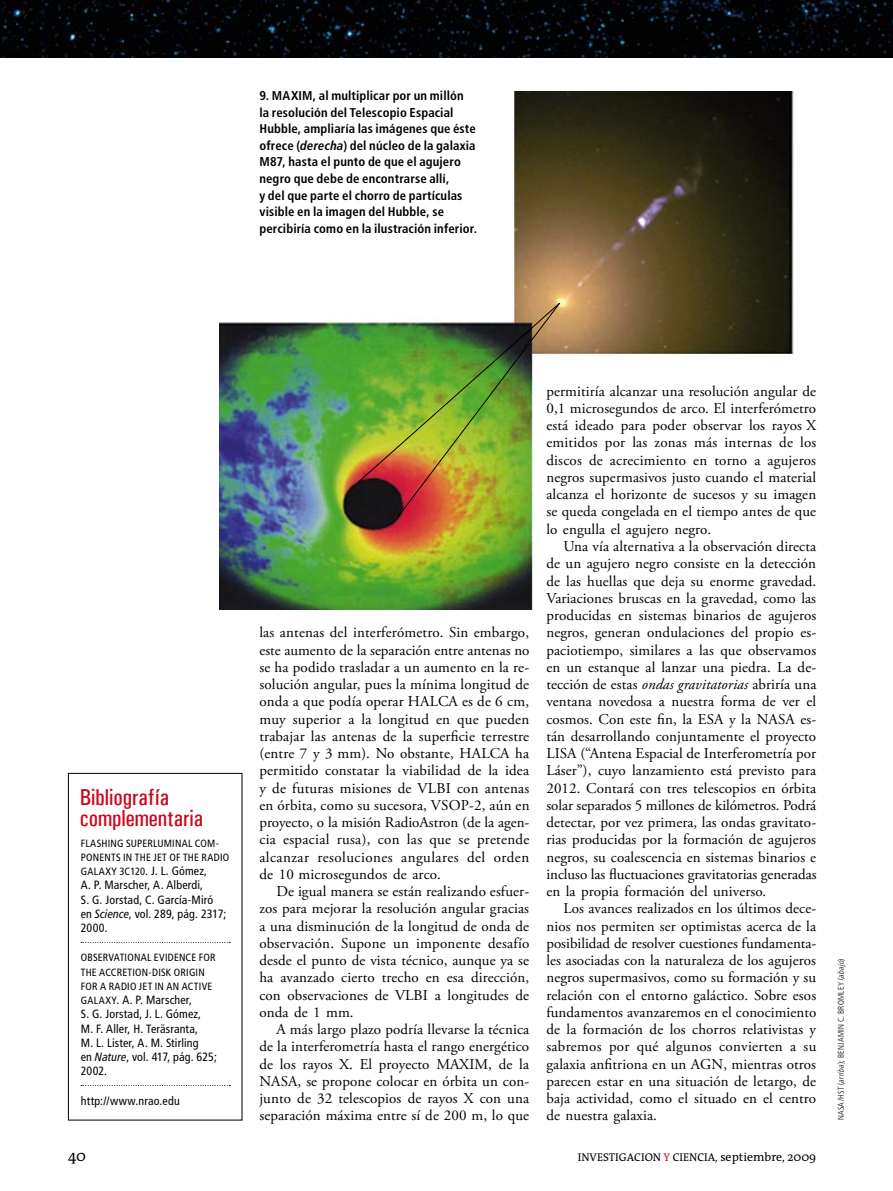
<style>
.page{position:relative;width:893px;height:1191px;background:#fff}
.page>*{position:absolute;margin:0;border:0;box-sizing:border-box;transform-origin:0 0}
.t1{font:500 condensed 23.1px/21px "Univers";color:#cd071e}
.t2{font:15px/17.2px "Adobe Garamond Pro";letter-spacing:.005em;color:#000;text-align:justify}
.t3{font:15px "The Antiqua B5";color:#000}
.t4{font:700 condensed 12.75px/16.5px "Frutiger LT Std";letter-spacing:.01em;color:#000}
.t5{font:condensed 12px/14.2px "Frutiger LT Std";letter-spacing:.015em;color:#000}
.t6{font:11.25px "The Antiqua B5";color:#000}
.t7{font:condensed 10.5px/14.2px "Frutiger LT Std";letter-spacing:.025em;color:#000}
.t8{font:300 condensed 8.25px "Frutiger LT Std";letter-spacing:.03em;color:#000}
.s1{font-family:"Frutiger LT Com";font-style:italic}
.s2{font-size:12px}
.s3{font-size:10.5px}
.s4{font-style:italic}
.s5{color:#e2001a}
</style>
<div class="page">
<svg style="left:81px;top:942px;width:149px;height:1px"></svg>
<svg style="left:81px;top:1085px;width:149px;height:1px"></svg>
<div style="left:68px;top:773px;width:174px;height:347px;border:1px solid #000"></div>
<img style="left:0;top:0;width:893px;height:57px">
<img style="left:220px;top:91px;width:574px;height:518px">
<img style="left:357px;top:297px;width:208px;height:221px">
<p class="t4" style="left:259px;top:88px;width:219px">9. MAXIM, al multiplicar por un millón<br>la resolución del Telescopio Espacial Hubble, ampliaría las imágenes que éste ofrece (<span class="s1">derecha</span>) del núcleo de la galaxia M87, hasta el punto de que el agujero negro que debe de encontrarse allí,<br>y del que parte el chorro de partículas visible en la imagen del Hubble, se percibiría como en la ilustración inferior.</p>
<h1 class="t1" style="left:80px;top:786px;width:125px">Bibliografía complementaria</h1>
<p class="t7" style="left:81px;top:836px;width:150px;text-indent:114px">COM-<br>PONENTS IN THE JET OF THE RADIO<br>GALAXY 3C120<span class="s2">. J. L. GÓMEZ,</span></p>
<p class="t5" style="left:81px;top:878px;width:147px">A. P. MARSCHER, A. ALBERDI,<br>S. G. JORSTAD, C. GARCÍA-MIRÓ<br>EN <span class="s1">Science</span>, VOL. 289, PÁG. 2317;<br>2000.</p>
<p class="t7" style="left:81px;top:950px;width:7px">OBSER</p>
<p class="t7" style="left:108px;top:950px;width:33px">VATIONAL</p>
<p class="t7" style="left:154px;top:950px;width:18px">EVIDENCE</p>
<p class="t7" style="left:199px;top:950px;width:16px">FOR</p>
<p class="t7" style="left:81px;top:965px;width:31px">THE ACCRE</p>
<p class="t7" style="left:128px;top:965px;width:53px">TION-DISK ORIGIN</p>
<p class="t7" style="left:81px;top:979px;width:34px">FOR ARADI</p>
<p class="t7" style="left:130px;top:979px;width:83px">O JET IN AN ACTIVE</p>
<p class="t5" style="left:81px;top:993px;width:138px"><span class="s3">GALAXY</span>. A. P. MARSCHER,<br>S. G. JORSTAD, J. L. GÓMEZ,<br>M. F. ALLER, H . TERÄSRANTA,<br>M. L. LISTER, A. M. STIRLING<br>EN <span class="s1">Nature</span>, VOL. 417, PÁG. 625;<br>2002.</p>
<p class="t5" style="left:81px;top:1093px;width:101px">HTTP://WWW.NRAO.EDU</p>
<p class="t7" style="left:81px;top:836px;width:33px">FLASHING</p>
<p class="t7" style="left:126px;top:836px;width:12px">SUPERLUMINAL</p>
<p class="t2" style="left:259px;top:624px;width:272px">las antenas del interferómetro. Sin embargo, este aumento de la separación entre antenas no se ha podido trasladar a un aumento en la re&shy;solución angular, pues la mínima longitud de onda a que podía operar HALCA es de 6 cm, muy superior a la longitud en que pueden trabajar las antenas de la superficie terrestre (entre 7 y 3 mm). No obstante, HALCA ha permitido constatar la viabilidad de la idea y de futuras misiones de VLBI con antenas en órbita, como su sucesora, VSOP-2, aún en proyecto, o la misión RadioAstron (de la agen&shy;cia espacial rusa), con las que se pretende alcanzar resoluciones angulares del orden de 10 microsegundos de arco.</p>
<p class="t2" style="left:259px;top:883px;width:272px;text-indent:17px">De igual manera se están realizando esfuer&shy;zos para mejorar la resolución angular gracias a una disminución de la longitud de onda de observación. Supone un imponente desafío desde el punto de vista técnico, aunque ya se ha avanzado cierto trecho en esa dirección, con observaciones de VLBI a longitudes de onda de 1 mm.</p>
<p class="t2" style="left:259px;top:1021px;width:272px;text-indent:17px">A más largo plazo podría llevarse la técnica de la interferometría hasta el rango energético de los rayos X. El proyecto MAXIM, de la NASA, se propone colocar en órbita un con&shy;junto de 32 telescopios de rayos X con una separación máxima entre sí de 200 m, lo que</p>
<p class="t2" style="left:546px;top:383px;width:271px">permitiría alcanzar una resolución angular de 0,1 microsegundos de arco. El interferómetro está ideado para poder observar los rayos X emitidos por las zonas más internas de los discos de acrecimiento en torno a agujeros negros supermasivos justo cuando el material alcanza el horizonte de sucesos y su imagen se queda congelada en el tiempo antes de que lo engulla el agujero negro.</p>
<p class="t2" style="left:546px;top:538px;width:272px;text-indent:17px">Una vía alternativa a la observación directa de un agujero negro consiste en la detección de las huellas que deja su enorme gravedad.<br>Variaciones bruscas en la gravedad, como las producidas en sistemas binarios de agujeros negros, generan ondulaciones del propio es&shy;paciotiempo, similares a las que observamos en un estanque al lanzar una piedra. La de&shy;tección de estas <span class="s4">ondas gravitatorias</span> abriría una ventana novedosa a nuestra forma de ver el cosmos. Con este fin, la ESA y la NASA es&shy;tán desarrollando conjuntamente el proyecto LISA (“Antena Espacial de Interferometría por Láser”), cuyo lanzamiento está previsto para 2012. Contará con tres telescopios en órbita solar separados 5 millones de kilómetros. Podrá detectar, por vez primera, las ondas gravitato&shy;rias producidas por la formación de agujeros negros, su coalescencia en sistemas binarios e incluso las fluctuaciones gravitatorias generadas en la propia formación del universo.</p>
<p class="t2" style="left:546px;top:900px;width:271px;text-indent:17px">Los avances realizados en los últimos dece&shy;nios nos permiten ser optimistas acerca de la posibilidad de resolver cuestiones fundamenta&shy;les asociadas con la naturaleza de los agujeros negros supermasivos, como su formación y su relación con el entorno galáctico. Sobre esos fundamentos avanzaremos en el conocimiento de la formación de los chorros relativistas y sabremos por qué algunos convierten a su galaxia anfitriona en un AGN, mientras otros parecen estar en una situación de letargo, de baja actividad, como el situado en el centro de nuestra galaxia.</p>
<p class="t3" style="left:68px;top:1148px;width:20px">40</p>
<p class="t6" style="left:578px;top:1151px;width:240px">INVESTIGACION <span class="s5">Y</span> CIENCIA, <span class="s2">septiembre, 2009</span></p>
<p class="t8" style="left:836px;top:1120px;width:164px;rotate:-90deg">nasa/hst (<span class="s1">arriba</span>); benjamin c. bromley (<span class="s1">abajo</span>)</p>
</div>
